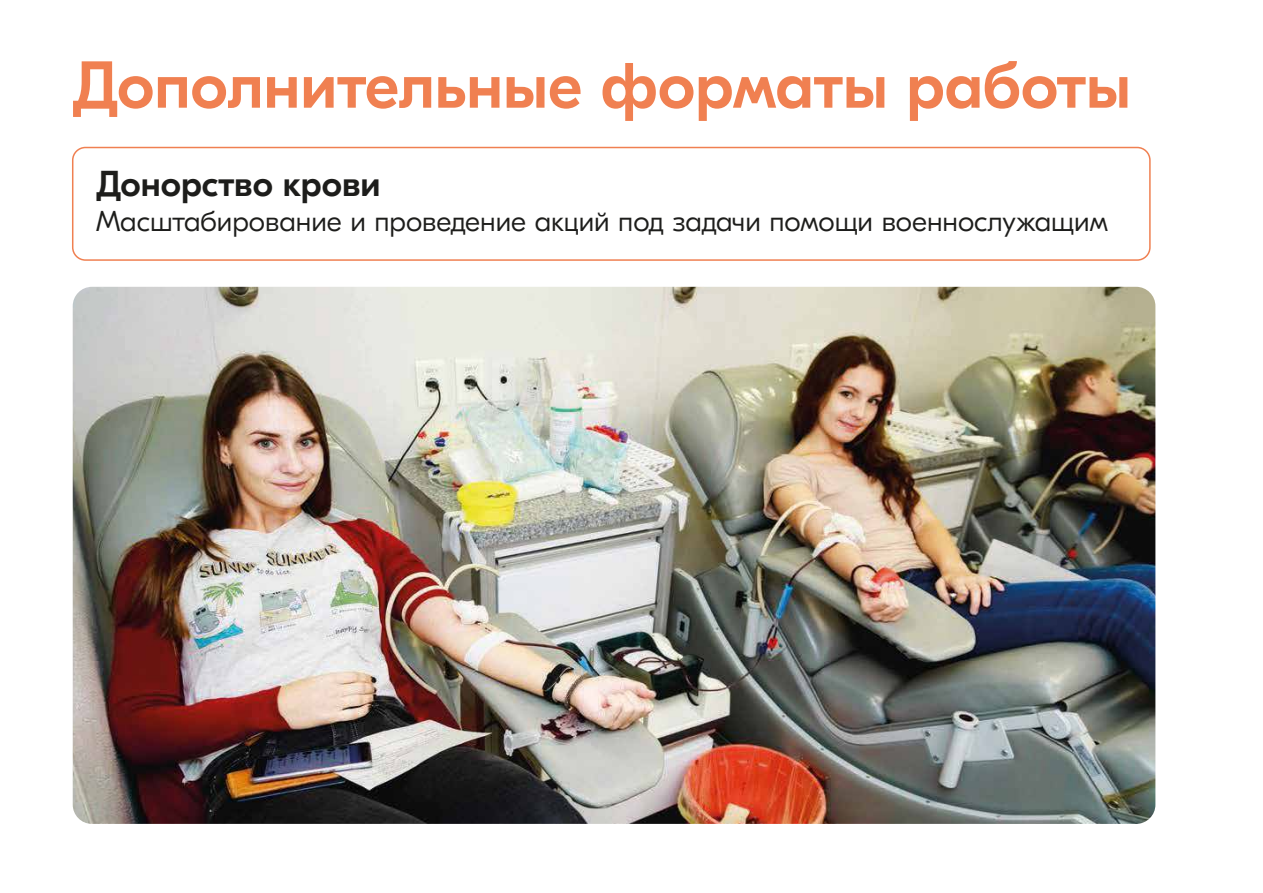
<style>
.page{position:relative;width:1263px;height:893px;background:#fff}
.page>*{position:absolute;margin:0;border:0;box-sizing:border-box;transform-origin:0 0}
.t1{font:500 66.15px "GT Eesti Pro Display";color:#f08051}
.t2{font:500 36px "GT Eesti Pro Display";color:#1d1d1b}
.t3{font:300 28.65px "GT Eesti Pro Display";color:#1d1d1b}
</style>
<div class="page">
<img style="left:73px;top:287px;width:1082px;height:537px">
<div style="left:72px;top:147px;width:1079px;height:114px;border:2px solid #f08051;border-radius:13px"></div>
<h1 class="t1" style="left:73px;top:49px;width:1060px">Дополнительные форматы работы</h1>
<p class="t2" style="left:96px;top:164px;width:286px">Донорство крови</p>
<p class="t3" style="left:96px;top:205px;width:1014px">Масштабирование и проведение акций под задачи помощи военнослужащим</p>
</div>
